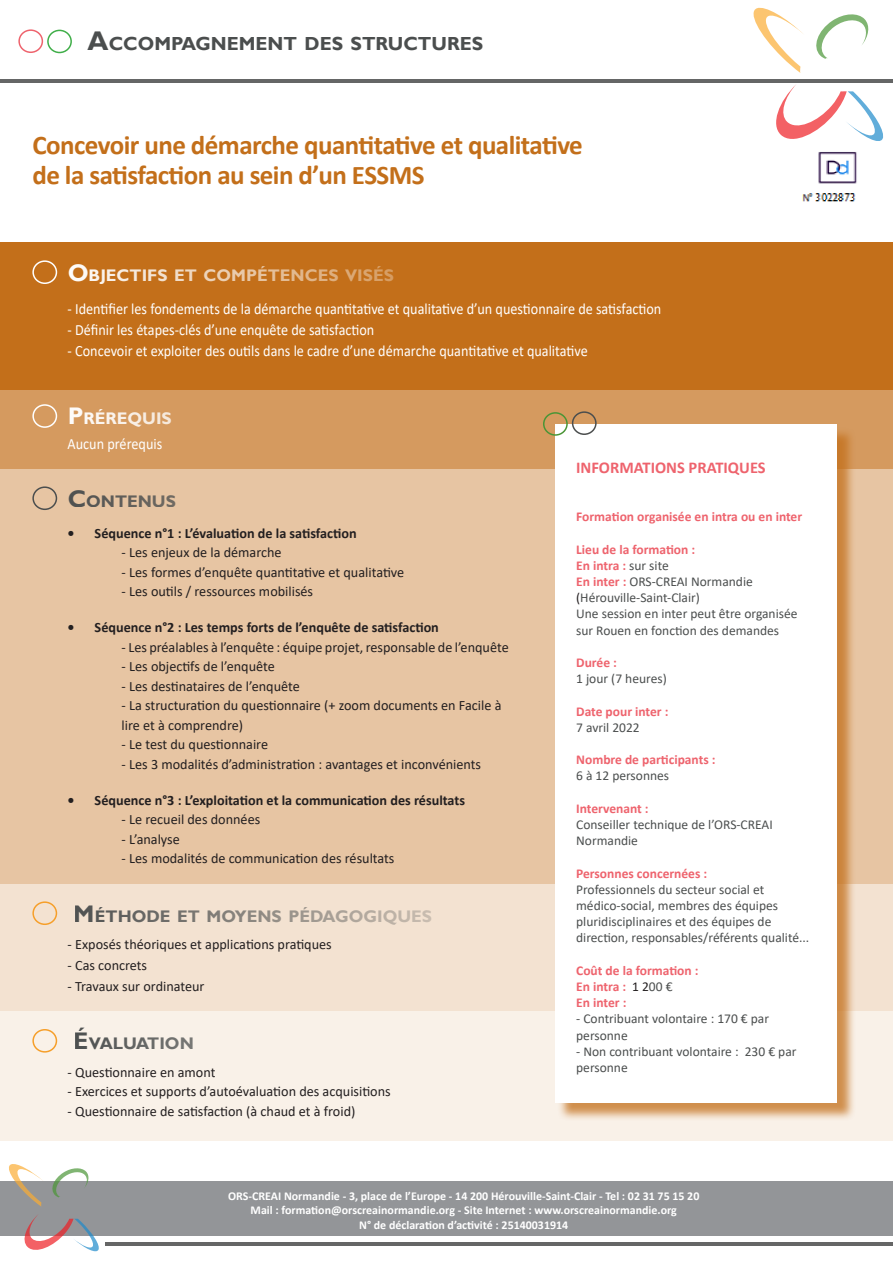
<style>
.page{position:relative;width:893px;height:1263px;background:#fff}
.page>*{position:absolute;margin:0;border:0;box-sizing:border-box;transform-origin:0 0}
.t1{font:700 27px "Calibri";letter-spacing:-.02em;color:#c36f1a}
.Default{font:700 18.9px "Gill Sans";color:#4b4e4e}
.t2{font:700 16.8px "Gill Sans";color:#4b4e4e}
.t3{font:700 16.8px "Gill Sans";color:#fff}
.t4{font:700 16.5px "Calibri";color:#ee636d}
.t5{font:15.6px "Calibri";color:#fff;scale:.91 1}
.t6{font:14.25px/19.5px "Calibri";color:#231f20}
.t7{font:700 14.25px "Calibri";color:#231f20}
.t8{font:13.5px/16.2px "Calibri";color:#4b4e4e}
.t9{font:700 13.5px "Calibri";color:#ee636d}
.t10{font:700 12px "Calibri";color:#fff}
.s1{font-size:27px}
.s2{font-size:24px}
.s3{font-weight:400;color:#4b4e4e}
.s4{font-weight:700;color:#ee636d}
.s5{color:#231f20}
.s6{font-weight:400;color:#231f20}
</style>
<div class="page">
<div style="left:0;top:242px;width:893px;height:147px;background:#c36f1a"></div>
<div style="left:0;top:468px;width:893px;height:416px;background:#e7c5a3"></div>
<div style="left:32px;top:260px;width:25px;height:24px;border:2px solid #fff;border-radius:50%"></div>
<div style="left:32px;top:486px;width:25px;height:24px;border:2px solid #4b4e4e;border-radius:50%"></div>
<div style="left:0;top:884px;width:893px;height:127px;background:#f3e2d1"></div>
<div style="left:32px;top:901px;width:25px;height:24px;border:2px solid #f69f2a;border-radius:50%"></div>
<hr style="left:0;top:79px;width:893px;height:4px;background:#656666">
<div style="left:47px;top:30px;width:25px;height:23px;border:2px solid #40ae49;border-radius:50%"></div>
<div style="left:18px;top:29px;width:25px;height:24px;border:2px solid #ee636d;border-radius:50%"></div>
<svg style="left:753px;top:7px;width:50px;height:66px"></svg>
<svg style="left:776px;top:85px;width:107px;height:56px"></svg>
<svg style="left:816px;top:14px;width:53px;height:45px"></svg>
<img style="left:802px;top:152px;width:55px;height:50px">
<div style="left:0;top:1181px;width:893px;height:55px;background:#939598"></div>
<hr style="left:105px;top:1242px;width:788px;height:4px;background:#656666">
<svg style="left:24px;top:1215px;width:75px;height:37px"></svg>
<svg style="left:9px;top:1164px;width:80px;height:43px"></svg>
<div style="left:0;top:389px;width:893px;height:79px;background:#d59a5f"></div>
<div style="left:32px;top:404px;width:25px;height:24px;border:2px solid #fff;border-radius:50%"></div>
<div style="left:0;top:1011px;width:893px;height:129px;background:#f9f1e8"></div>
<div style="left:32px;top:1029px;width:25px;height:23px;border:2px solid #f69f2a;border-radius:50%"></div>
<div style="left:557px;top:427px;width:299px;height:694px;background:#c36f1a;opacity:.75"></div>
<div style="left:555px;top:425px;width:282px;height:678px;background:#fff"></div>
<div style="left:572px;top:411px;width:25px;height:24px;border:2px solid #4b4e4e;border-radius:50%"></div>
<div style="left:543px;top:412px;width:25px;height:24px;border:2px solid #4a9536;border-radius:50%"></div>
<p class="Default" style="left:88px;top:32px;width:397px"><span class="s1">A</span>CCOMPAGNEMENT DES STRUCTURES</p>
<p class="t1" style="left:32px;top:126px;width:552px">Concevoir une démarche quantitative et qualitative</p>
<p class="t1" style="left:32px;top:156px;width:394px">de la satisfaction au sein d’un ESSMS</p>
<p class="t3" style="left:68px;top:265px;width:328px"><span class="s2">O</span>BJECTIFS ET COMPÉTENCES VISÉS</p>
<p class="t5" style="left:68px;top:298px;width:654px">- Identifier les fondements de la démarche quantitative et qualitative d’un questionnaire de satisfaction</p>
<p class="t5" style="left:68px;top:319px;width:339px">- Définir les étapes-clés d’une enquête de satisfaction</p>
<p class="t5" style="left:68px;top:340px;width:573px">- Concevoir et exploiter des outils dans le cadre d’une démarche quantitative et qualitative</p>
<p class="t3" style="left:68px;top:409px;width:106px"><span class="s2">P</span>RÉREQUIS</p>
<p class="t5" style="left:68px;top:433px;width:105px">Aucun prérequis</p>
<p class="t2" style="left:68px;top:491px;width:110px"><span class="s2">C</span>ONTENUS</p>
<p class="t7" style="left:68px;top:523px;width:291px">• Séquence n°1 : L’évaluation de la satisfaction</p>
<p class="t6" style="left:122px;top:542px;width:162px">- Les enjeux de la démarche</p>
<p class="t6" style="left:122px;top:562px;width:284px">- Les formes d’enquête quantitative et qualitative</p>
<p class="t6" style="left:122px;top:581px;width:193px">- Les outils / ressources mobilisés</p>
<p class="t7" style="left:68px;top:617px;width:373px">• Séquence n°2 : Les temps forts de l’enquête de satisfaction</p>
<p class="t6" style="left:122px;top:637px;width:389px">- Les préalables à l’enquête : équipe projet, responsable de l’enquête</p>
<p class="t6" style="left:122px;top:656px;width:155px">- Les objectifs de l’enquête</p>
<p class="t6" style="left:122px;top:676px;width:180px">- Les destinataires de l’enquête</p>
<p class="t6" style="left:122px;top:695px;width:381px">- La structuration du questionnaire (+ zoom documents en Facile à lire et à comprendre)</p>
<p class="t6" style="left:122px;top:734px;width:148px">- Le test du questionnaire</p>
<p class="t6" style="left:122px;top:754px;width:361px">- Les 3 modalités d’administration : avantages et inconvénients</p>
<p class="t7" style="left:68px;top:790px;width:399px">• Séquence n°3 : L’exploitation et la communication des résultats</p>
<p class="t6" style="left:122px;top:809px;width:140px">- Le recueil des données</p>
<p class="t6" style="left:122px;top:829px;width:60px">- L’analyse</p>
<p class="t6" style="left:122px;top:848px;width:274px">- Les modalités de communication des résultats</p>
<p class="t2" style="left:74px;top:906px;width:360px"><span class="s2">M</span>ÉTHODE ET MOYENS PÉDAGOGIQUES</p>
<p class="t6" style="left:68px;top:934px;width:266px">- Exposés théoriques et applications pratiques</p>
<p class="t6" style="left:68px;top:955px;width:81px">- Cas concrets</p>
<p class="t6" style="left:68px;top:976px;width:138px">- Travaux sur ordinateur</p>
<p class="t2" style="left:74px;top:1033px;width:122px"><span class="s2">É</span>VALUATION</p>
<p class="t6" style="left:68px;top:1062px;width:149px">- Questionnaire en amont</p>
<p class="t6" style="left:68px;top:1081px;width:325px">- Exercices et supports d’autoévaluation des acquisitions</p>
<p class="t6" style="left:68px;top:1101px;width:289px">- Questionnaire de satisfaction (à chaud et à froid)</p>
<p class="t4" style="left:576px;top:455px;width:191px">INFORMATIONS PRATIQUES</p>
<p class="t9" style="left:576px;top:507px;width:227px">Formation organisée en intra ou en inter</p>
<p class="t9" style="left:576px;top:539px;width:121px">Lieu de la formation :</p>
<p class="t9" style="left:576px;top:556px;width:94px">En intra : <span class="s3">sur site</span></p>
<p class="t8" style="left:576px;top:573px;width:178px"><span class="s4">En inter :</span> ORS-CREAI Normandie <span class="s5">(</span>Hérouville-Saint-Clair)</p>
<p class="t8" style="left:576px;top:605px;width:223px">Une session en inter peut être organisée sur Rouen en fonction des demandes</p>
<p class="t9" style="left:576px;top:653px;width:42px">Durée :</p>
<p class="t8" style="left:576px;top:670px;width:92px">1 jour (7 heures)</p>
<p class="t9" style="left:576px;top:701px;width:94px">Date pour inter :</p>
<p class="t8" style="left:576px;top:719px;width:65px">7 avril 2022</p>
<p class="t9" style="left:576px;top:750px;width:141px">Nombre de participants :</p>
<p class="t8" style="left:576px;top:767px;width:95px">6 à 12 personnes</p>
<p class="t9" style="left:576px;top:799px;width:74px">Intervenant :</p>
<p class="t8" style="left:576px;top:816px;width:198px">Conseiller technique de l’ORS-CREAI<br>Normandie</p>
<p class="t9" style="left:576px;top:863px;width:133px">Personnes concernées :</p>
<p class="t8" style="left:576px;top:881px;width:235px">Professionnels du secteur social et médico-social, membres des équipes pluridisciplinaires et des équipes de direction, responsables/référents qualité...</p>
<p class="t9" style="left:576px;top:961px;width:124px">Coût de la formation :</p>
<p class="t9" style="left:576px;top:977px;width:98px">En intra : <span class="s6">1 2</span><span class="s3">00 €</span></p>
<p class="t9" style="left:576px;top:993px;width:52px">En inter :</p>
<p class="t8" style="left:576px;top:1010px;width:194px">- Contribuant volontaire : 170 € par personne</p>
<p class="t8" style="left:576px;top:1043px;width:222px">- Non contribuant volontaire : 230 € par personne</p>
<p class="t10" style="left:228px;top:1187px;width:473px">ORS-CREAI Normandie - 3, place de l’Europe - 14 200 Hérouville-Saint-Clair - Tel : 02 31 75 15 20</p>
<p class="t10" style="left:251px;top:1202px;width:428px">Mail : formation@orscreainormandie.org - Site Internet : www.orscreainormandie.org</p>
<p class="t10" style="left:359px;top:1216px;width:211px">N° de déclaration d’activité : 25140031914</p>
</div>
